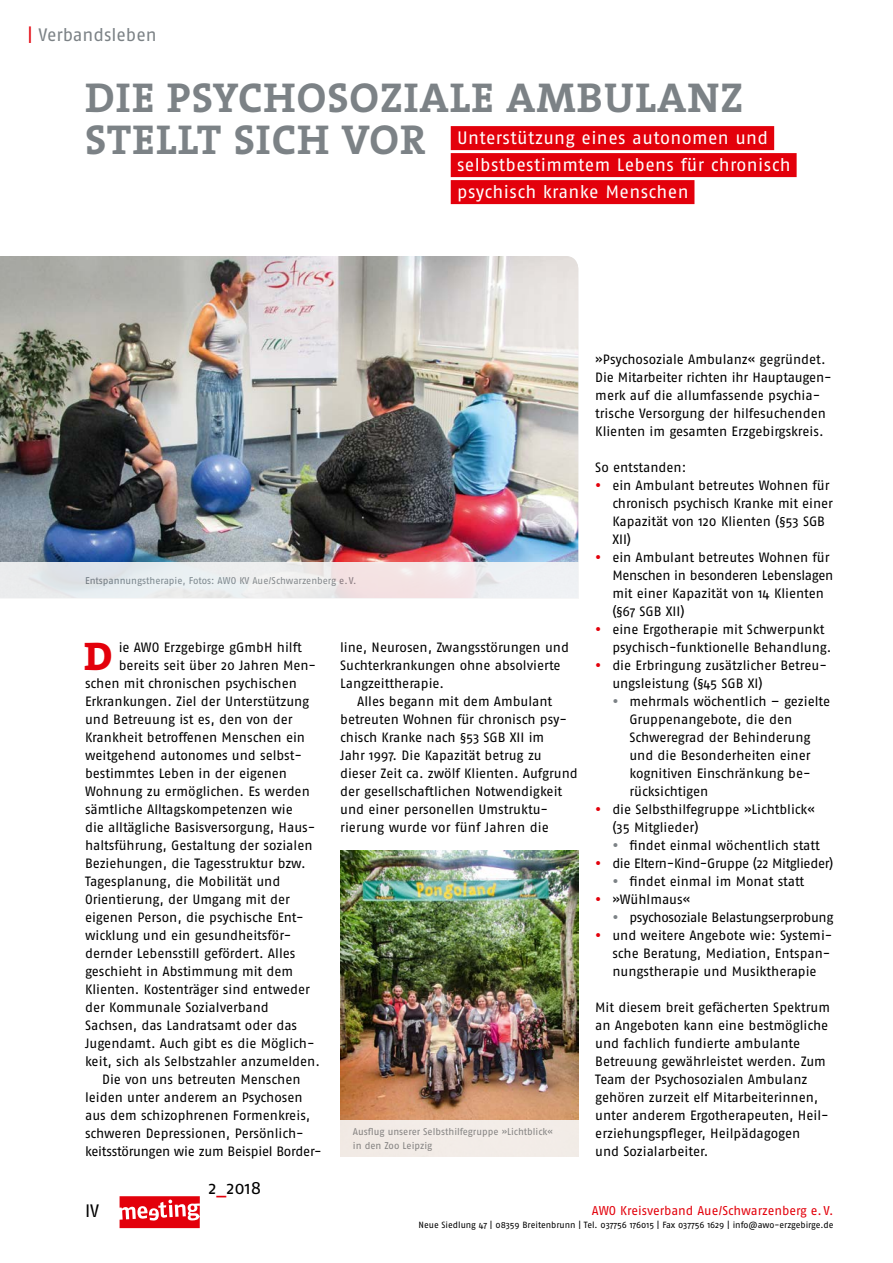
<style>
.page{position:relative;width:893px;height:1263px;background:#fff}
.page>*{position:absolute;margin:0;border:0;box-sizing:border-box;transform-origin:0 0}
.t1{font:700 42px/42px "The Serif";letter-spacing:.025em;color:#7c8286}
.t2{font:800 40.2px "The Serif";color:#e3000b}
.t3{font:18px/27px "Fago No";letter-spacing:.02em;color:#fff}
.t4{font:18px "Fago No";letter-spacing:-.005em;color:#7c8286}
.t5{font:18px "Fago No";color:#000}
.t6{font:13.5px/18px "Fago No";letter-spacing:-.005em;color:#000}
.t7{font:13.5px "Fago No";letter-spacing:-.025em;color:#000}
.t8{font:13.5px "Fago No";letter-spacing:-.03em;color:#000}
.t9{font:12.75px "Fago No";letter-spacing:-.005em;color:#e3000b}
.t10{font:9.75px/13.5px "Fago No";letter-spacing:-.005em;color:#7c8286}
.t11{font:9px "Fago No";letter-spacing:-.005em;color:#000}
.s1{color:#e3000b}
.s2{color:#7c8286}
</style>
<div class="page">
<svg style="left:120px;top:1196px;width:80px;height:32px"></svg>
<div style="left:451px;top:126px;width:323px;height:24px;background:#e3000b"></div>
<div style="left:451px;top:153px;width:346px;height:24px;background:#e3000b"></div>
<div style="left:451px;top:180px;width:243px;height:24px;background:#e3000b"></div>
<img style="left:0;top:256px;width:578px;height:306px">
<img style="left:340px;top:850px;width:238px;height:270px">
<div style="left:0;top:562px;width:578px;height:36px;background:linear-gradient(to right,#e5e9ec,#f3ebed)"></div>
<div style="left:340px;top:1120px;width:238px;height:36px;background:#f2ece7"></div>
<h3 class="t4" style="left:28px;top:25px;width:130px"><span class="s1">|</span> Verbandsleben</h3>
<h1 class="t1" style="left:85px;top:76px;width:659px">DIE PSYCHOSOZIALE AMBULANZ<br>STELLT SICH VOR</h1>
<h3 class="t3" style="left:457px;top:124px;width:335px">Unterstützung eines autonomen und selbstbestimmtem Lebens für chronisch psychisch kranke Menschen</h3>
<p class="t10" style="left:85px;top:574px;width:273px">Entspannungstherapie, Fotos: AWO KV Aue/Schwarzenberg e.V.</p>
<h2 class="t2" style="left:84px;top:623px;width:30px">D</h2>
<p class="t6" style="left:119px;top:638px;width:185px">ie AWO Erzgebirge gGmbH hilft</p>
<p class="t6" style="left:119px;top:656px;width:199px">bereits seit über 20 Jahren Men-</p>
<p class="t6" style="left:85px;top:674px;width:213px">schen mit chronischen psychischen</p>
<p class="t6" style="left:85px;top:692px;width:226px">Erkrankungen. Ziel der Unterstützung</p>
<p class="t6" style="left:85px;top:710px;width:209px">und Betreuung ist es, den von der</p>
<p class="t6" style="left:85px;top:728px;width:222px">Krankheit betroffenen Menschen ein</p>
<p class="t6" style="left:85px;top:746px;width:216px">weitgehend autonomes und selbst-</p>
<p class="t6" style="left:85px;top:764px;width:204px">bestimmtes Leben in der eigenen</p>
<p class="t6" style="left:85px;top:782px;width:226px">Wohnung zu ermöglichen. Es werden</p>
<p class="t6" style="left:85px;top:800px;width:209px">sämtliche Alltagskompetenzen wie</p>
<p class="t6" style="left:85px;top:818px;width:232px">die alltägliche Basisversorgung, Haus-</p>
<p class="t6" style="left:85px;top:836px;width:229px">haltsführung, Gestaltung der sozialen</p>
<p class="t6" style="left:85px;top:854px;width:222px">Beziehungen, die Tagesstruktur bzw.</p>
<p class="t6" style="left:85px;top:872px;width:197px">Tagesplanung, die Mobilität und</p>
<p class="t6" style="left:85px;top:890px;width:206px">Orientierung, der Umgang mit der</p>
<p class="t6" style="left:85px;top:908px;width:220px">eigenen Person, die psychische Ent-</p>
<p class="t6" style="left:85px;top:926px;width:206px">wicklung und ein gesundheitsför-</p>
<p class="t6" style="left:85px;top:944px;width:212px">dernder Lebensstill gefördert. Alles</p>
<p class="t6" style="left:85px;top:962px;width:210px">geschieht in Abstimmung mit dem</p>
<p class="t6" style="left:85px;top:980px;width:226px">Klienten. Kostenträger sind entweder</p>
<p class="t6" style="left:85px;top:998px;width:185px">der Kommunale Sozialverband</p>
<p class="t6" style="left:85px;top:1016px;width:214px">Sachsen, das Landratsamt oder das</p>
<p class="t6" style="left:85px;top:1034px;width:231px">Jugendamt. Auch gibt es die Möglich-</p>
<p class="t6" style="left:85px;top:1052px;width:236px">keit, sich als Selbstzahler anzumelden.</p>
<p class="t6" style="left:102px;top:1070px;width:200px">Die von uns betreuten Menschen</p>
<p class="t6" style="left:85px;top:1088px;width:219px">leiden unter anderem an Psychosen</p>
<p class="t6" style="left:85px;top:1106px;width:227px">aus dem schizophrenen Formenkreis,</p>
<p class="t6" style="left:85px;top:1124px;width:220px">schweren Depressionen, Persönlich-</p>
<p class="t7" style="left:85px;top:1143px;width:238px">keitsstörungen wie zum Beispiel Border-</p>
<h3 class="t5" style="left:208px;top:1178px;width:54px">2<span class="s1">_</span>2018</h3>
<p class="t6" style="left:340px;top:638px;width:230px">line, Neurosen, Zwangsstörungen und<br>Suchterkrankungen ohne absolvierte<br>Langzeittherapie.</p>
<p class="t6" style="left:340px;top:692px;width:239px;text-indent:17px">Alles begann mit dem Ambulant betreuten Wohnen für chronisch psy&shy;chisch Kranke nach §53 SGB XII im<br>Jahr 1997. Die Kapazität betrug zu dieser Zeit ca. zwölf Klienten. Aufgrund der gesellschaftlichen Notwendigkeit und einer personellen Umstruktu&shy;rierung wurde vor fünf Jahren die</p>
<p class="t10" style="left:353px;top:1125px;width:201px">Ausflug unserer Selbsthilfegruppe »Lichtblick« in den Zoo Leipzig</p>
<p class="t6" style="left:595px;top:350px;width:238px">»Psychosoziale Ambulanz« gegründet.<br>Die Mitarbeiter richten ihr Hauptaugen&shy;merk auf die allumfassende psychia&shy;trische Versorgung der hilfesuchenden Klienten im gesamten Erzgebirgskreis.</p>
<p class="t6" style="left:595px;top:458px;width:92px">So entstanden:</p>
<p class="t6" style="left:612px;top:476px;width:222px;text-indent:-17px"><span class="s1">•</span> ein Ambulant betreutes Wohnen für chronisch psychisch Kranke mit einer<br>Kapazität von 120 Klienten (§53 SGB<br>XII)</p>
<p class="t6" style="left:612px;top:548px;width:222px;text-indent:-17px"><span class="s1">•</span> ein Ambulant betreutes Wohnen für<br>Menschen in besonderen Lebenslagen mit einer Kapazität von 14 Klienten (§67 SGB XII)</p>
<p class="t6" style="left:612px;top:620px;width:221px;text-indent:-17px"><span class="s1">•</span> eine Ergotherapie mit Schwerpunkt psychisch-funktionelle Behandlung.</p>
<p class="t6" style="left:612px;top:656px;width:216px;text-indent:-17px"><span class="s1">•</span> die Erbringung zusätzlicher Betreu&shy;ungsleistung (§45 SGB XI)</p>
<p class="t6" style="left:629px;top:692px;width:202px;text-indent:-17px"><span class="s2">•</span> mehrmals wöchentlich – gezielte<br>Gruppenangebote, die den<br>Schweregrad der Behinderung und die Besonderheiten einer kognitiven Einschränkung be&shy;rücksichtigen</p>
<p class="t6" style="left:612px;top:800px;width:204px;text-indent:-17px"><span class="s1">•</span> die Selbsthilfegruppe »Lichtblick« (35 Mitglieder)</p>
<p class="t6" style="left:612px;top:836px;width:209px"><span class="s2">•</span> findet einmal wöchentlich statt</p>
<p class="t8" style="left:595px;top:855px;width:240px"><span class="s1">•</span> die Eltern-Kind-Gruppe (22 Mitglieder)</p>
<p class="t6" style="left:612px;top:872px;width:194px"><span class="s2">•</span> findet einmal im Monat statt</p>
<p class="t6" style="left:595px;top:890px;width:97px"><span class="s1">•</span> »Wühlmaus«</p>
<p class="t7" style="left:612px;top:909px;width:223px"><span class="s2">•</span> psychosoziale Belastungserprobung</p>
<p class="t6" style="left:612px;top:926px;width:222px;text-indent:-17px"><span class="s1">•</span> und weitere Angebote wie: Systemi&shy;sche Beratung, Mediation, Entspan&shy;nungstherapie und Musiktherapie</p>
<p class="t6" style="left:595px;top:998px;width:236px">Mit diesem breit gefächerten Spektrum an Angeboten kann eine bestmögliche und fachlich fundierte ambulante Betreuung gewährleistet werden. Zum Team der Psychosozialen Ambulanz gehören zurzeit elf Mitarbeiterinnen, unter anderem Ergotherapeuten, Heil&shy;erziehungspfleger, Heilpädagogen<br>und Sozialarbeiter.</p>
<h3 class="t5" style="left:85px;top:1200px;width:16px">IV</h3>
<p class="t9" style="left:592px;top:1203px;width:243px">AWO Kreisverband Aue/Schwarzenberg e.V.</p>
<p class="t11" style="left:418px;top:1220px;width:416px">Neue Siedlung 47 | 08359 Breitenbrunn | Tel. 037756 176015 | Fax 037756 1629 | info@awo-erzgebirge.de</p>
</div>
